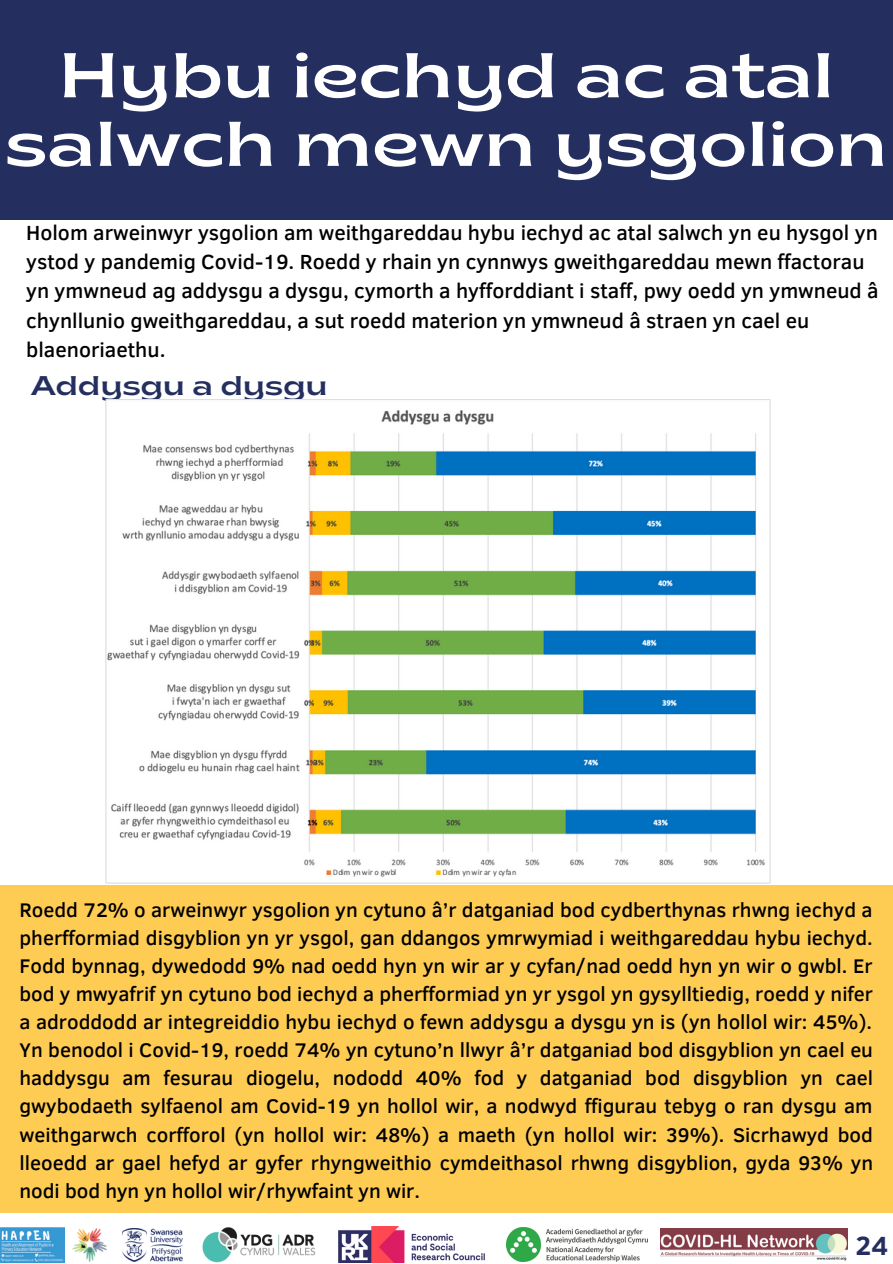
<style>
.page{position:relative;width:893px;height:1264px;background:#fff}
.page>*{position:absolute;margin:0;border:0;box-sizing:border-box;transform-origin:0 0}
.t1{font:semi-expanded 63px/68.6px "Brice";color:#fff;text-align:center}
.t2{font:semi-expanded 27px "Brice";color:#242f60}
.t3{font:700 27px "Clear Sans";color:#242f60}
.t4{font:500 21px/29.2px "Clear Sans";color:#000}
.t5{font:500 20.25px/28px "Clear Sans";color:#000;text-align:justify}
</style>
<div class="page">
<div style="left:0;top:885px;width:892px;height:327px;background:#ffcc53"></div>
<div style="left:0;top:0;width:892px;height:219px;background:#242f60"></div>
<img style="left:106px;top:399px;width:664px;height:484px">
<img style="left:506px;top:1227px;width:141px;height:34px">
<img style="left:660px;top:1228px;width:187px;height:33px">
<img style="left:0;top:1227px;width:64px;height:35px">
<img style="left:72px;top:1228px;width:35px;height:34px">
<img style="left:202px;top:1227px;width:114px;height:35px">
<img style="left:338px;top:1226px;width:146px;height:36px">
<img style="left:122px;top:1228px;width:61px;height:33px">
<h1 class="t1" style="left:5px;top:47px;width:883px">Hybu iechyd ac atal salwch mewn ysgolion</h1>
<p class="t4" style="left:26px;top:217px;width:853px">Holom arweinwyr ysgolion am weithgareddau hybu iechyd ac atal salwch yn eu hysgol yn ystod y pandemig Covid-19. Roedd y rhain yn cynnwys gweithgareddau mewn ffactorau yn ymwneud ag addysgu a dysgu, cymorth a hyfforddiant i staff, pwy oedd yn ymwneud â chynllunio gweithgareddau, a sut roedd materion yn ymwneud â straen yn cael eu blaenoriaethu.</p>
<h2 class="t2" style="left:31px;top:374px;width:298px">Addysgu a dysgu</h2>
<p class="t5" style="left:19px;top:894px;width:855px">Roedd 72% o arweinwyr ysgolion yn cytuno â’r datganiad bod cydberthynas rhwng iechyd a pherfformiad disgyblion yn yr ysgol, gan ddangos ymrwymiad i weithgareddau hybu iechyd.<br>Fodd bynnag, dywedodd 9% nad oedd hyn yn wir ar y cyfan/nad oedd hyn yn wir o gwbl. Er bod y mwyafrif yn cytuno bod iechyd a pherfformiad yn yr ysgol yn gysylltiedig, roedd y nifer a adroddodd ar integreiddio hybu iechyd o fewn addysgu a dysgu yn is (yn hollol wir: 45%).<br>Yn benodol i Covid-19, roedd 74% yn cytuno’n llwyr â’r datganiad bod disgyblion yn cael eu haddysgu am fesurau diogelu, nododd 40% fod y datganiad bod disgyblion yn cael gwybodaeth sylfaenol am Covid-19 yn hollol wir, a nodwyd ffigurau tebyg o ran dysgu am weithgarwch corfforol (yn hollol wir: 48%) a maeth (yn hollol wir: 39%). Sicrhawyd bod lleoedd ar gael hefyd ar gyfer rhyngweithio cymdeithasol rhwng disgyblion, gyda 93% yn nodi bod hyn yn hollol wir/rhywfaint yn wir.</p>
<h2 class="t3" style="left:855px;top:1225px;width:34px">24</h2>
</div>
